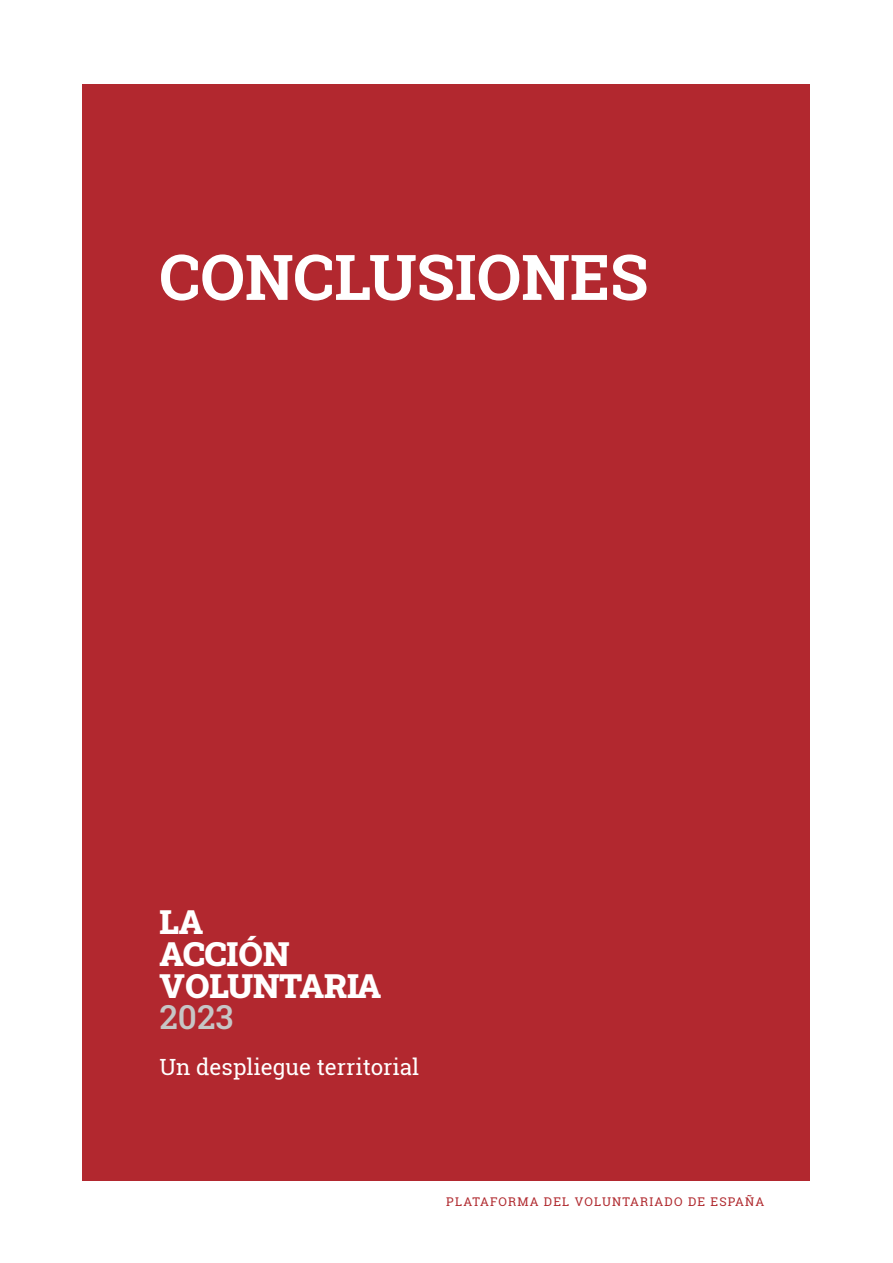
<style>
.page{position:relative;width:893px;height:1263px;background:#fff}
.page>*{position:absolute;margin:0;border:0;box-sizing:border-box;transform-origin:0 0}
.t1{font:700 63px "Roboto Slab";color:#fff}
.t2{font:900 33.3px "Roboto Slab";color:#fff}
.t3{font:500 33.3px "Roboto Slab";color:#c6c6c6}
.t4{font:22.35px "Roboto Slab";color:#fff}
.t5{font:12px "Roboto Slab";letter-spacing:.1em;color:#b02a2f}
</style>
<div class="page">
<div style="left:83px;top:84px;width:727px;height:1096px;background:#b2282f"></div>
<h2 class="t1" style="left:159px;top:234px;width:490px">CONCLUSIONES</h2>
<h1 class="t2" style="left:159px;top:899px;width:45px">LA</h1>
<h1 class="t2" style="left:159px;top:931px;width:131px">ACCIÓN</h1>
<h1 class="t2" style="left:159px;top:963px;width:223px">VOLUNTARIA</h1>
<h1 class="t3" style="left:159px;top:994px;width:76px">2023</h1>
<h1 class="t4" style="left:159px;top:1051px;width:261px">Un despliegue territorial</h1>
<p class="t5" style="left:446px;top:1193px;width:320px">PLATAFORMA DEL VOLUNTARIADO DE ESPAÑA</p>
</div>
